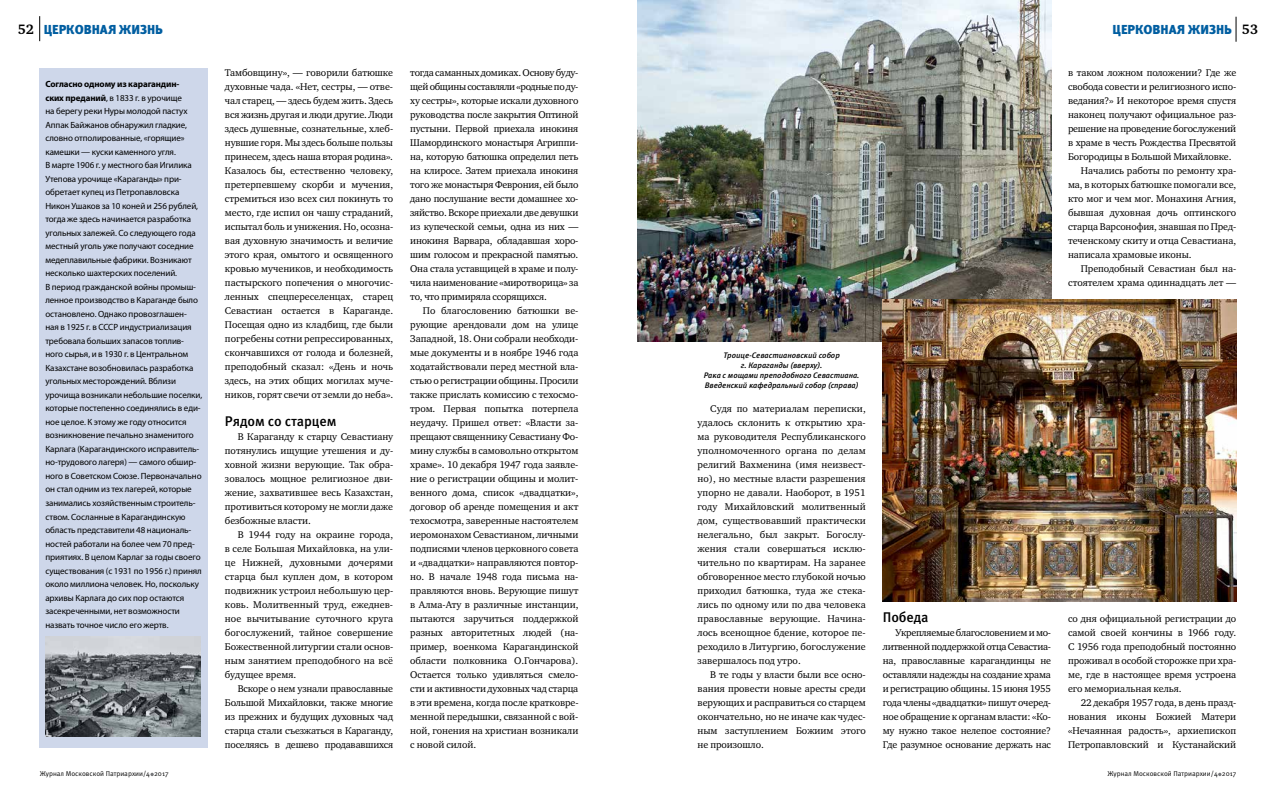
<style>
.page{position:relative;width:1276px;height:794px;background:#fff}
.page>*{position:absolute;margin:0;border:0;box-sizing:border-box;transform-origin:0 0}
.t1{font:500 14px "Meta Pro";letter-spacing:-.005em;color:#000}
.t2{font:700 14px "Charter ITC";color:#000}
.t3{font:900 13px "Meta Pro";letter-spacing:-.005em;color:#005ea1}
.t4{font:10px/14px "Charter ITC";letter-spacing:-.005em;color:#000;text-align:justify}
.t5{font:10px "Charter ITC";letter-spacing:-.025em;color:#000}
.t6{font:9px/13.5px "Myriad Pro";letter-spacing:-.01em;color:#000}
.t7{font:italic 500 8px/10px "Meta Pro";letter-spacing:-.005em;color:#000;text-align:center}
.t8{font:7px "Meta Pro";color:#000}
.s1{font-weight:700}
</style>
<div class="page">
<svg style="left:39px;top:16px;width:1px;height:25px"></svg>
<svg style="left:1235px;top:17px;width:1px;height:25px"></svg>
<svg style="left:150px;top:772px;width:4px;height:4px"></svg>
<img style="left:638px;top:0;width:413px;height:342px">
<div style="left:40px;top:69px;width:168px;height:679px;background:#ced7ea"></div>
<img style="left:46px;top:636px;width:155px;height:101px">
<img style="left:883px;top:300px;width:353px;height:301px">
<h1 class="t2" style="left:18px;top:20px;width:18px">52</h1>
<h1 class="t2" style="left:1242px;top:20px;width:18px">53</h1>
<h2 class="t3" style="left:44px;top:21px;width:121px">ЦЕРКОВНАЯ ЖИЗНЬ</h2>
<h2 class="t3" style="left:1112px;top:21px;width:121px">ЦЕРКОВНАЯ ЖИЗНЬ</h2>
<p class="t6" style="left:45px;top:77px;width:158px"><span class="s1">Согласно одному из карагандин-<br>ских преданий</span>, в 1833 г. в урочище<br>на берегу реки Нуры молодой пастух Аппак Байжанов обнаружил гладкие, словно отполированные, «горящие» камешки — куски каменного угля.<br>В марте 1906 г. у местного бая Игилика Утепова урочище «Караганды» при&shy;обретает купец из Петропавловска Никон Ушаков за 10 коней и 256 рублей, тогда же здесь начинается разработка угольных залежей. Со следующего года местный уголь уже получают соседние медеплавильные фабрики. Возникают несколько шахтерских поселений.<br>В период гражданской войны промыш&shy;ленное производство в Караганде было остановлено. Однако провозглашен&shy;ная в 1925 г. в СССР индустриализация требовала больших запасов топлив&shy;ного сырья, и в 1930 г. в Центральном Казахстане возобновилась разработка угольных месторождений. Вблизи урочища возникали небольшие поселки, которые постепенно соединялись в еди&shy;ное целое. К этому же году относится возникновение печально знаменитого Карлага (Карагандинского исправитель&shy;но-трудового лагеря) — самого обшир&shy;ного в Советском Союзе. Первоначально он стал одним из тех лагерей, которые занимались хозяйственным строитель&shy;ством. Сосланные в Карагандинскую область представители 48 националь&shy;ностей работали на более чем 70 пред&shy;приятиях. В целом Карлаг за годы своего существования (с 1931 по 1956 г.) принял около миллиона человек. Но, поскольку архивы Карлага до сих пор остаются засекреченными, нет возможности назвать точное число его жертв.</p>
<p class="t4" style="left:225px;top:65px;width:170px">Тамбовщину», — говорили батюшке духовные чада. «Нет, сестры, — отве&shy;чал старец, — здесь будем жить. Здесь вся жизнь другая и люди другие. Люди здесь душевные, сознательные, хлеб&shy;нувшие горя. Мы здесь больше пользы принесем, здесь наша вторая родина».<br>Казалось бы, естественно человеку, претерпевшему скорби и мучения, стремиться изо всех сил покинуть то место, где испил он чашу страданий, испытал боль и унижения. Но, осозна&shy;вая духовную значимость и величие этого края, омытого и освященного кровью мучеников, и необходимость пастырского попечения о многочис&shy;ленных спецпереселенцах, старец Севастиан остается в Караганде.<br>Посещая одно из кладбищ, где были погребены сотни репрессированных, скончавшихся от голода и болезней, преподобный сказал: «День и ночь здесь, на этих общих могилах муче&shy;ников, горят свечи от земли до неба».</p>
<h1 class="t1" style="left:225px;top:412px;width:113px">Рядом со старцем</h1>
<p class="t4" style="left:225px;top:429px;width:170px;text-indent:13px">В Караганду к старцу Севастиану потянулись ищущие утешения и ду&shy;ховной жизни верующие. Так обра&shy;зовалось мощное религиозное дви&shy;жение, захватившее весь Казахстан, противиться которому не могли даже безбожные власти.</p>
<p class="t4" style="left:225px;top:527px;width:170px;text-indent:13px">В 1944 году на окраине города, в селе Большая Михайловка, на ули&shy;це Нижней, духовными дочерями старца был куплен дом, в котором подвижник устроил небольшую цер&shy;ковь. Молитвенный труд, ежеднев&shy;ное вычитывание суточного круга богослужений, тайное совершение Божественной литургии стали основ&shy;ным занятием преподобного на всё будущее время.</p>
<p class="t4" style="left:225px;top:681px;width:170px;text-indent:13px">Вскоре о нем узнали православные Большой Михайловки, также многие из прежних и будущих духовных чад старца стали съезжаться в Караганду, поселяясь в дешево продававшихся</p>
<p class="t4" style="left:410px;top:65px;width:170px">тогда саманных домиках. Основу буду&shy;щей общины составляли «родные по ду&shy;ху сестры», которые искали духовного руководства после закрытия Оптиной пустыни. Первой приехала инокиня Шамординского монастыря Агриппи&shy;на, которую батюшка определил петь на клиросе. Затем приехала инокиня того же монастыря Феврония, ей было дано послушание вести домашнее хо&shy;зяйство. Вскоре приехали две девушки из купеческой семьи, одна из них — инокиня Варвара, обладавшая хоро&shy;шим голосом и прекрасной памятью.<br>Она стала уставщицей в храме и полу&shy;чила наименование «миротворица» за то, что примиряла ссорящихся.</p>
<p class="t4" style="left:410px;top:303px;width:170px;text-indent:13px">По благословению батюшки ве&shy;рующие арендовали дом на улице Западной, 18. Они собрали необходи&shy;мые документы и в ноябре 1946 года ходатайствовали перед местной вла&shy;стью о регистрации общины. Просили также прислать комиссию с техосмо&shy;тром. Первая попытка потерпела неудачу. Пришел ответ: «Власти за&shy;прещают священнику Севастиану Фо&shy;мину службы в самовольно открытом храме». 10 декабря 1947 года заявле&shy;ние о регистрации общины и молит&shy;венного дома, список «двадцатки», договор об аренде помещения и акт техосмотра, заверенные настоятелем иеромонахом Севастианом, личными подписями членов церковного совета и «двадцатки» направляются повтор&shy;но. В начале 1948 года письма на&shy;правляются вновь. Верующие пишут в Алма-Ату в различные инстанции, пытаются заручиться поддержкой разных авторитетных людей (на&shy;пример, военкома Карагандинской области полковника О.Гончарова).<br>Остается только удивляться смело&shy;сти и активности духовных чад старца в эти времена, когда после кратковре&shy;менной передышки, связанной с вой&shy;ной, гонения на христиан возникали с новой силой.</p>
<p class="t4" style="left:1068px;top:65px;width:170px">в таком ложном положении? Где же</p>
<p class="t4" style="left:1068px;top:79px;width:170px">свобода совести и религиозного испо-</p>
<p class="t4" style="left:1068px;top:93px;width:170px">ведания?» И некоторое время спустя</p>
<p class="t4" style="left:1068px;top:107px;width:170px">наконец получают официальное раз-</p>
<p class="t5" style="left:1068px;top:122px;width:170px">решение на проведение богослужений</p>
<p class="t4" style="left:1068px;top:135px;width:170px">в храме в честь Рождества Пресвятой</p>
<p class="t4" style="left:1068px;top:149px;width:165px">Богородицы в Большой Михайловке.</p>
<p class="t4" style="left:1080px;top:163px;width:157px">Начались работы по ремонту хра-</p>
<p class="t4" style="left:1068px;top:177px;width:170px">ма, в которых батюшке помогали все,</p>
<p class="t4" style="left:1068px;top:191px;width:170px">кто мог и чем мог. Монахиня Агния,</p>
<p class="t4" style="left:1068px;top:205px;width:170px">бывшая духовная дочь оптинского</p>
<p class="t4" style="left:1068px;top:219px;width:170px">старца Варсонофия, знавшая по Пред-</p>
<p class="t4" style="left:1068px;top:233px;width:170px">теченскому скиту и отца Севастиана,</p>
<p class="t4" style="left:1068px;top:247px;width:125px">написала храмовые иконы.</p>
<p class="t4" style="left:1080px;top:261px;width:157px">Преподобный Севастиан был на-</p>
<p class="t4" style="left:1068px;top:275px;width:170px">стоятелем храма одиннадцать лет —</p>
<p class="t7" style="left:703px;top:351px;width:157px">Троице-Севастиановский собор<br>г. Караганды (вверху).<br>Рака с мощами преподобного Севастиана.<br>Введенский кафедральный собор (справа)</p>
<p class="t4" style="left:697px;top:401px;width:170px;text-indent:13px">Судя по материалам переписки, удалось склонить к открытию хра&shy;ма руководителя Республиканского уполномоченного органа по делам религий Вахменина (имя неизвест&shy;но), но местные власти разрешения упорно не давали. Наоборот, в 1951 году Михайловский молитвенный дом, существовавший практически нелегально, был закрыт. Богослу&shy;жения стали совершаться исклю&shy;чительно по квартирам. На заранее обговоренное место глубокой ночью приходил батюшка, туда же стека&shy;лись по одному или по два человека православные верующие. Начина&shy;лось всенощное бдение, которое пе&shy;реходило в Литургию, богослужение завершалось под утро.</p>
<p class="t4" style="left:697px;top:667px;width:170px;text-indent:13px">В те годы у власти были все осно&shy;вания провести новые аресты среди верующих и расправиться со старцем окончательно, но не иначе как чудес&shy;ным заступлением Божиим этого не произошло.</p>
<h1 class="t1" style="left:883px;top:608px;width:47px">Победа</h1>
<p class="t4" style="left:883px;top:625px;width:170px;text-indent:13px">Укрепляемые благословением и мо&shy;литвенной поддержкой отца Севастиа&shy;на, православные карагандинцы не оставляли надежды на создание храма и регистрацию общины. 15 июня 1955 года члены «двадцатки» пишут очеред&shy;ное обращение к органам власти: «Ко&shy;му нужно такое нелепое состояние?<br>Где разумное основание держать нас</p>
<p class="t4" style="left:1068px;top:611px;width:170px">со дня официальной регистрации до самой своей кончины в 1966 году.<br>С 1956 года преподобный постоянно проживал в особой сторожке при хра&shy;ме, где в настоящее время устроена его мемориальная келья.</p>
<p class="t4" style="left:1068px;top:695px;width:170px;text-indent:13px">22 декабря 1957 года, в день празд&shy;нования иконы Божией Матери «Нечаянная радость», архиепископ Петропавловский и Кустанайский</p>
<p class="t8" style="left:40px;top:769px;width:130px">Журнал Московской Патриархии/4 2017</p>
<p class="t8" style="left:1107px;top:769px;width:130px">Журнал Московской Патриархии/4 2017</p>
</div>
